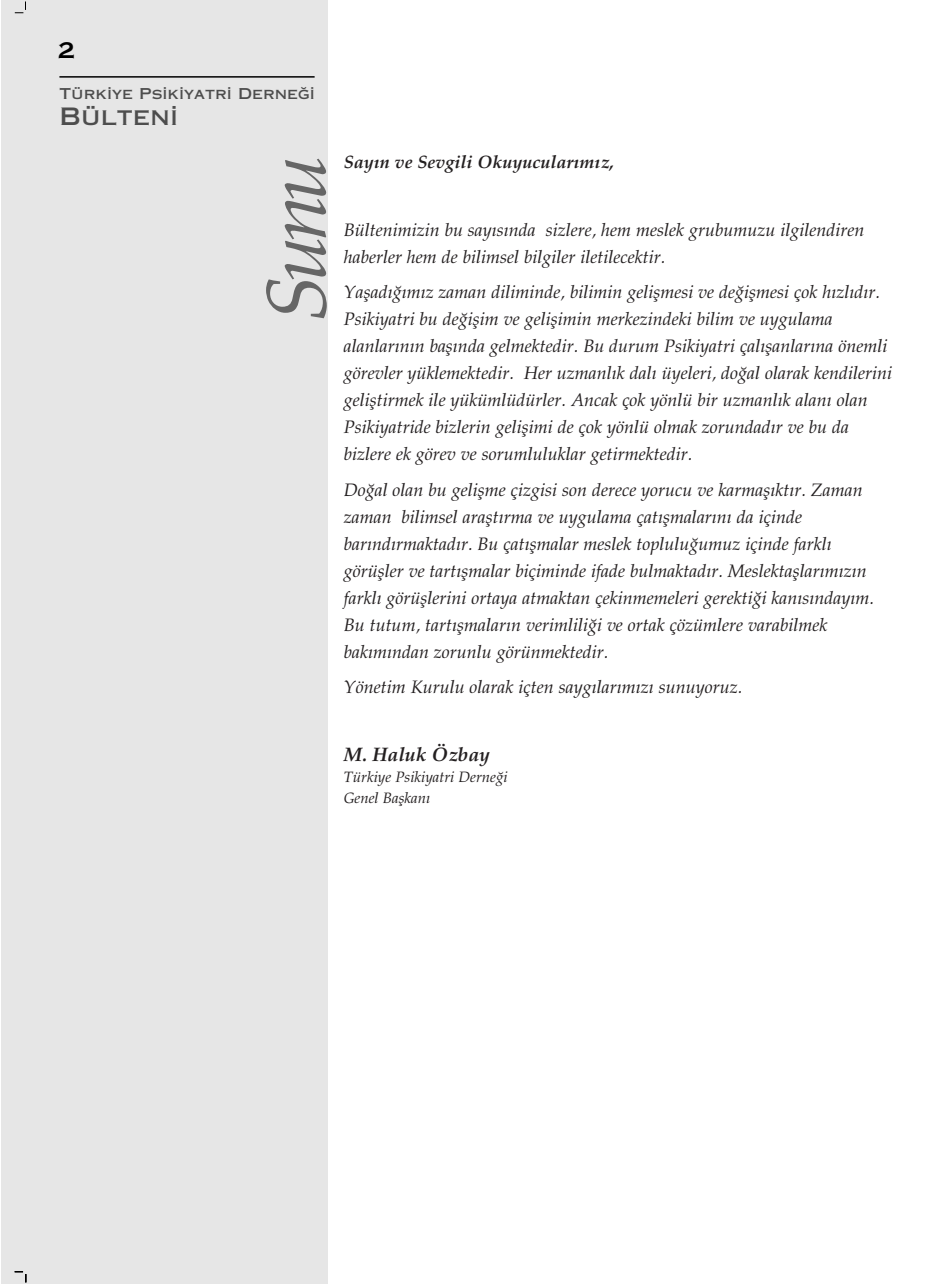
<style>
.page{position:relative;width:951px;height:1284px;background:#fff}
.page>*{position:absolute;margin:0;border:0;box-sizing:border-box;transform-origin:0 0}
.t1{font:italic 84px "Palatino TR";color:#666}
.t2{font:30px "Copperplate Gothic Thi One BC";color:#000}
.t3{font:24px "Copperplate Gothic Thi One AB";color:#4d4d4d}
.t4{font:italic 700 19.5px "Palatino TR";color:#231f20}
.t5{font:italic 18px/27px "Palatino TR";color:#231f20}
.t6{font:italic 700 18px "Palatino TR";color:#231f20}
.t7{font:italic 15px/21px "Palatino TR";color:#231f20}
.t8{font:15px "Copperplate Gothic Thi One AB";color:#4d4d4d}
</style>
<div class="page">
<div style="left:1px;top:0;width:326px;height:1284px;background:#e6e6e6"></div>
<hr style="left:59px;top:76px;width:256px;height:2px;background:#000">
<svg style="left:15px;top:2px;width:11px;height:11px"></svg>
<svg style="left:15px;top:1272px;width:12px;height:10px"></svg>
<h2 class="t2" style="left:58px;top:30px;width:20px">2</h2>
<p class="t8" style="left:60px;top:85px;width:257px">Türkiye Psikiyatri Derne¤i</p>
<h3 class="t3" style="left:60px;top:103px;width:120px">Bülteni</h3>
<h1 class="t1" style="left:265px;top:322px;width:169px;rotate:-90deg">Sunu</h1>
<p class="t6" style="left:344px;top:155px;width:272px">Say›n ve Sevgili Okuyucular›m›z,</p>
<p class="t5" style="left:344px;top:218px;width:522px">Bültenimizin bu say›s›nda sizlere, hem meslek grubumuzu ilgilendiren haberler hem de bilimsel bilgiler iletilecektir.</p>
<p class="t5" style="left:344px;top:281px;width:550px">Yaflad›¤›m›z zaman diliminde, bilimin geliflmesi ve de¤iflmesi çok h›zl›d›r.<br>Psikiyatri bu de¤iflim ve geliflimin merkezindeki bilim ve uygulama alanlar›n›n bafl›nda gelmektedir. Bu durum Psikiyatri çal›flanlar›na önemli görevler yüklemektedir. Her uzmanl›k dal› üyeleri, do¤al olarak kendilerini gelifltirmek ile yükümlüdürler. Ancak çok yönlü bir uzmanl›k alan› olan Psikiyatride bizlerin geliflimi de çok yönlü olmak zorundad›r ve bu da bizlere ek görev ve sorumluluklar getirmektedir.</p>
<p class="t5" style="left:344px;top:478px;width:532px">Do¤al olan bu geliflme çizgisi son derece yorucu ve karmafl›kt›r. Zaman zaman bilimsel araflt›rma ve uygulama çat›flmalar›n› da içinde bar›nd›rmaktad›r. Bu çat›flmalar meslek toplulu¤umuz içinde farkl› görüfller ve tart›flmalar biçiminde ifade bulmaktad›r. Meslektafllar›m›z›n farkl› görüfllerini ortaya atmaktan çekinmemeleri gerekti¤i kan›s›nday›m.<br>Bu tutum, tart›flmalar›n verimlili¤i ve ortak çözümlere varabilmek bak›m›ndan zorunlu görünmektedir.</p>
<p class="t5" style="left:344px;top:676px;width:400px">Yönetim Kurulu olarak içten sayg›lar›m›z› sunuyoruz.</p>
<p class="t4" style="left:344px;top:747px;width:148px">M. Haluk Özbay</p>
<p class="t7" style="left:344px;top:768px;width:166px">Türkiye Psikiyatri Derne¤i<br>Genel Baflkan›</p>
</div>
